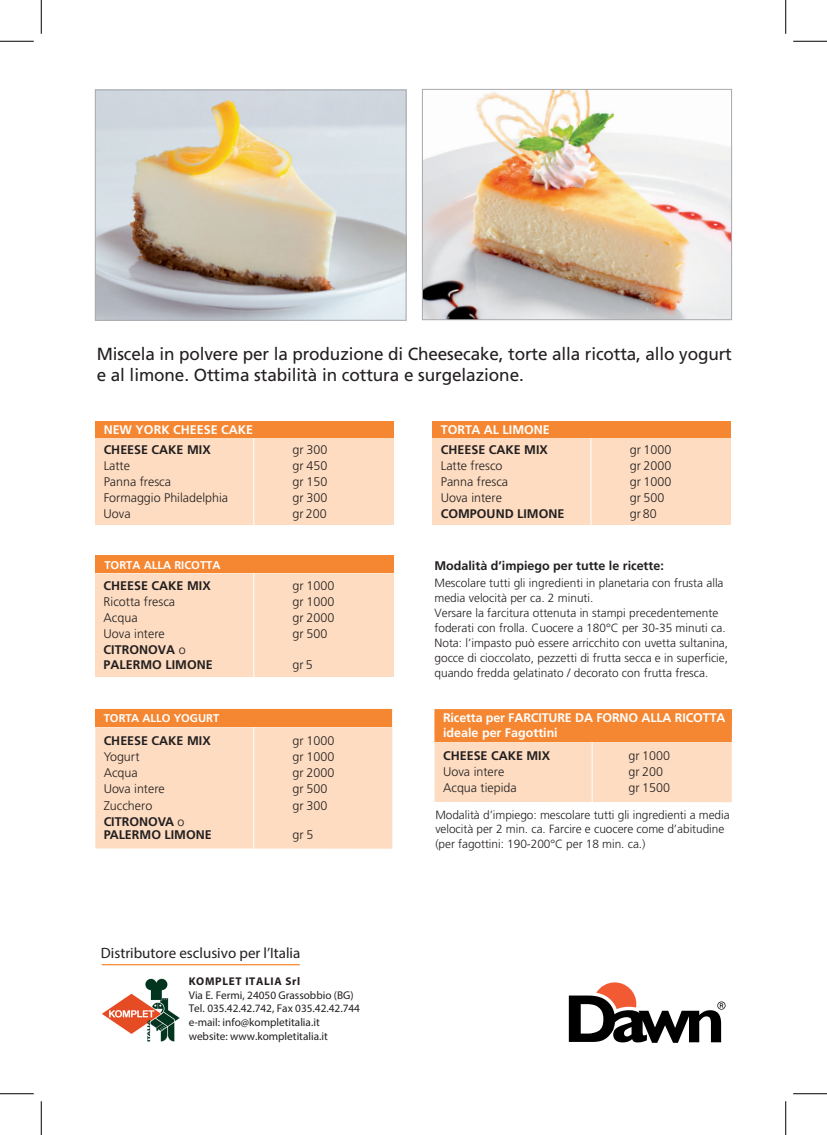
<style>
.page{position:relative;width:827px;height:1135px;background:#fff}
.page>*{position:absolute;margin:0;border:0;box-sizing:border-box;transform-origin:0 0}
.t1{font:17.5px/21px "Frutiger";letter-spacing:-.01em;color:#231f20}
.t2{font:15px "Myriad Pro";color:#231f20}
.t3{font:300 12.5px "Frutiger";color:#231f20}
.t4{font:700 12.5px/15px "Frutiger";color:#231f20}
.t5{font:700 12.5px/14.8px "Frutiger";color:#fff}
.t6{font:300 11.88px/15px "Frutiger";color:#231f20}
.t7{font:11.25px/13.8px "Myriad Pro";color:#231f20}
.t8{font:700 11.25px "Frutiger";color:#fff}
.t9{font:700 11.25px "Myriad Pro";letter-spacing:.06em;color:#231f20}
.s1{font-weight:300}
</style>
<div class="page">
<div style="left:434px;top:709px;width:297px;height:93px;background:#fddcc1"></div>
<div style="left:95px;top:421px;width:298px;height:104px;background:#fddcc1"></div>
<div style="left:95px;top:555px;width:298px;height:122px;background:#fddcc1"></div>
<hr style="left:253px;top:567px;width:1px;height:112px;background:#fff">
<hr style="left:253px;top:414px;width:1px;height:112px;background:#fff">
<div style="left:95px;top:422px;width:298px;height:16px;background:#f58632"></div>
<div style="left:95px;top:555px;width:298px;height:18px;background:#f58632"></div>
<div style="left:432px;top:421px;width:298px;height:104px;background:#fddcc1"></div>
<hr style="left:590px;top:414px;width:1px;height:112px;background:#fff">
<hr style="left:592px;top:699px;width:1px;height:112px;background:#fff">
<div style="left:432px;top:422px;width:298px;height:16px;background:#f58632"></div>
<div style="left:434px;top:709px;width:298px;height:33px;background:#f58632"></div>
<div style="left:95px;top:709px;width:297px;height:140px;background:#fddcc1"></div>
<hr style="left:253px;top:727px;width:1px;height:122px;background:#fff">
<div style="left:95px;top:709px;width:297px;height:18px;background:#f58632"></div>
<svg style="left:569px;top:982px;width:156px;height:61px"></svg>
<img style="left:102px;top:978px;width:78px;height:64px">
<hr style="left:102px;top:964px;width:198px;height:1px;background:#f58632">
<img style="left:424px;top:91px;width:306px;height:227px">
<div style="left:422px;top:89px;width:310px;height:231px;border:1px solid #a8a9ad"></div>
<img style="left:97px;top:92px;width:307px;height:227px">
<div style="left:95px;top:90px;width:311px;height:231px;border:1px solid #a8a9ad"></div>
<hr style="left:0;top:41px;width:34px;height:1px;background:#000">
<hr style="left:793px;top:41px;width:34px;height:1px;background:#000">
<hr style="left:0;top:1093px;width:34px;height:1px;background:#000">
<hr style="left:793px;top:1093px;width:34px;height:1px;background:#000">
<hr style="left:41px;top:0;width:1px;height:34px;background:#000">
<hr style="left:41px;top:1101px;width:1px;height:34px;background:#000">
<hr style="left:785px;top:0;width:1px;height:34px;background:#000">
<hr style="left:785px;top:1101px;width:1px;height:34px;background:#000">
<h1 class="t1" style="left:97px;top:343px;width:636px">Miscela in polvere per la produzione di Cheesecake, torte alla ricotta, allo yogurt e al limone. Ottima stabilità in cottura e surgelazione.</h1>
<p class="t5" style="left:104px;top:422px;width:151px">NEW YORK CHEESE CAKE</p>
<p class="t4" style="left:104px;top:442px;width:108px">CHEESE CAKE MIX</p>
<p class="t3" style="left:293px;top:443px;width:36px">gr 300</p>
<p class="t3" style="left:104px;top:459px;width:28px">Latte</p>
<p class="t3" style="left:293px;top:459px;width:36px">gr 450</p>
<p class="t3" style="left:104px;top:475px;width:69px">Panna fresca</p>
<p class="t3" style="left:293px;top:475px;width:36px">gr 150</p>
<p class="t3" style="left:104px;top:491px;width:126px">Formaggio Philadelphia</p>
<p class="t3" style="left:293px;top:491px;width:36px">gr 300</p>
<p class="t3" style="left:104px;top:507px;width:29px">Uova</p>
<p class="t3" style="left:293px;top:507px;width:35px">gr 200</p>
<p class="t8" style="left:104px;top:558px;width:118px">TORTA ALLA RICOTTA</p>
<p class="t4" style="left:104px;top:578px;width:108px">CHEESE CAKE MIX</p>
<p class="t3" style="left:293px;top:579px;width:43px">gr 1000</p>
<p class="t3" style="left:104px;top:595px;width:73px">Ricotta fresca</p>
<p class="t3" style="left:293px;top:595px;width:43px">gr 1000</p>
<p class="t3" style="left:104px;top:611px;width:36px">Acqua</p>
<p class="t3" style="left:293px;top:611px;width:43px">gr 2000</p>
<p class="t3" style="left:104px;top:627px;width:63px">Uova intere</p>
<p class="t3" style="left:293px;top:627px;width:36px">gr 500</p>
<p class="t4" style="left:104px;top:642px;width:111px">CITRONOVA <span class="s1">o<br></span>PALERMO LIMONE</p>
<p class="t3" style="left:293px;top:658px;width:22px">gr 5</p>
<p class="t8" style="left:104px;top:711px;width:117px">TORTA ALLO YOGURT</p>
<p class="t4" style="left:104px;top:733px;width:108px">CHEESE CAKE MIX</p>
<p class="t3" style="left:293px;top:733px;width:43px">gr 1000</p>
<p class="t3" style="left:104px;top:750px;width:37px">Yogurt</p>
<p class="t3" style="left:293px;top:750px;width:43px">gr 1000</p>
<p class="t3" style="left:104px;top:766px;width:36px">Acqua</p>
<p class="t3" style="left:293px;top:766px;width:43px">gr 2000</p>
<p class="t3" style="left:104px;top:782px;width:63px">Uova intere</p>
<p class="t3" style="left:293px;top:782px;width:36px">gr 500</p>
<p class="t3" style="left:104px;top:798px;width:50px">Zucchero</p>
<p class="t3" style="left:293px;top:798px;width:36px">gr 300</p>
<p class="t4" style="left:104px;top:815px;width:110px;line-height:13.5px">CITRONOVA <span class="s1">o<br></span>PALERMO LIMONE</p>
<p class="t3" style="left:293px;top:828px;width:22px">gr 5</p>
<p class="t2" style="left:101px;top:943px;width:201px">Distributore esclusivo per l’Italia</p>
<p class="t9" style="left:189px;top:974px;width:113px">KOMPLET ITALIA Srl</p>
<p class="t7" style="left:189px;top:988px;width:173px">Via E. Fermi, 24050 Grassobbio (BG)<br>Tel. 035.42.42.742, Fax 035.42.42.744 e-mail: info@kompletitalia.it website: www.kompletitalia.it</p>
<p class="t5" style="left:441px;top:422px;width:111px">TORTA AL LIMONE</p>
<p class="t4" style="left:441px;top:442px;width:108px">CHEESE CAKE MIX</p>
<p class="t3" style="left:629px;top:443px;width:43px">gr 1000</p>
<p class="t3" style="left:441px;top:459px;width:63px">Latte fresco</p>
<p class="t3" style="left:629px;top:459px;width:43px">gr 2000</p>
<p class="t3" style="left:441px;top:475px;width:69px">Panna fresca</p>
<p class="t3" style="left:629px;top:475px;width:43px">gr 1000</p>
<p class="t3" style="left:441px;top:491px;width:63px">Uova intere</p>
<p class="t3" style="left:629px;top:491px;width:36px">gr 500</p>
<p class="t4" style="left:441px;top:506px;width:125px">COMPOUND LIMONE</p>
<p class="t3" style="left:629px;top:507px;width:29px">gr 80</p>
<p class="t4" style="left:434px;top:558px;width:231px">Modalità d’impiego per tutte le ricette:</p>
<p class="t6" style="left:434px;top:576px;width:295px">Mescolare tutti gli ingredienti in planetaria con frusta alla media velocità per ca. 2 minuti.<br>Versare la farcitura ottenuta in stampi precedentemente foderati con frolla. Cuocere a 180°C per 30-35 minuti ca.<br>Nota: l’impasto può essere arricchito con uvetta sultanina, gocce di cioccolato, pezzetti di frutta secca e in superficie, quando fredda gelatinato / decorato con frutta fresca.</p>
<p class="t5" style="left:443px;top:711px;width:284px">Ricetta per FARCITURE DA FORNO ALLA RICOTTA ideale per Fagottini</p>
<p class="t4" style="left:443px;top:748px;width:108px">CHEESE CAKE MIX</p>
<p class="t3" style="left:628px;top:748px;width:43px">gr 1000</p>
<p class="t3" style="left:443px;top:764px;width:63px">Uova intere</p>
<p class="t3" style="left:628px;top:764px;width:36px">gr 200</p>
<p class="t3" style="left:443px;top:780px;width:75px">Acqua tiepida</p>
<p class="t3" style="left:628px;top:780px;width:43px">gr 1500</p>
<p class="t6" style="left:435px;top:808px;width:296px;line-height:14.2px">Modalità d’impiego: mescolare tutti gli ingredienti a media velocità per 2 min. ca. Farcire e cuocere come d’abitudine (per fagottini: 190-200°C per 18 min. ca.)</p>
</div>
